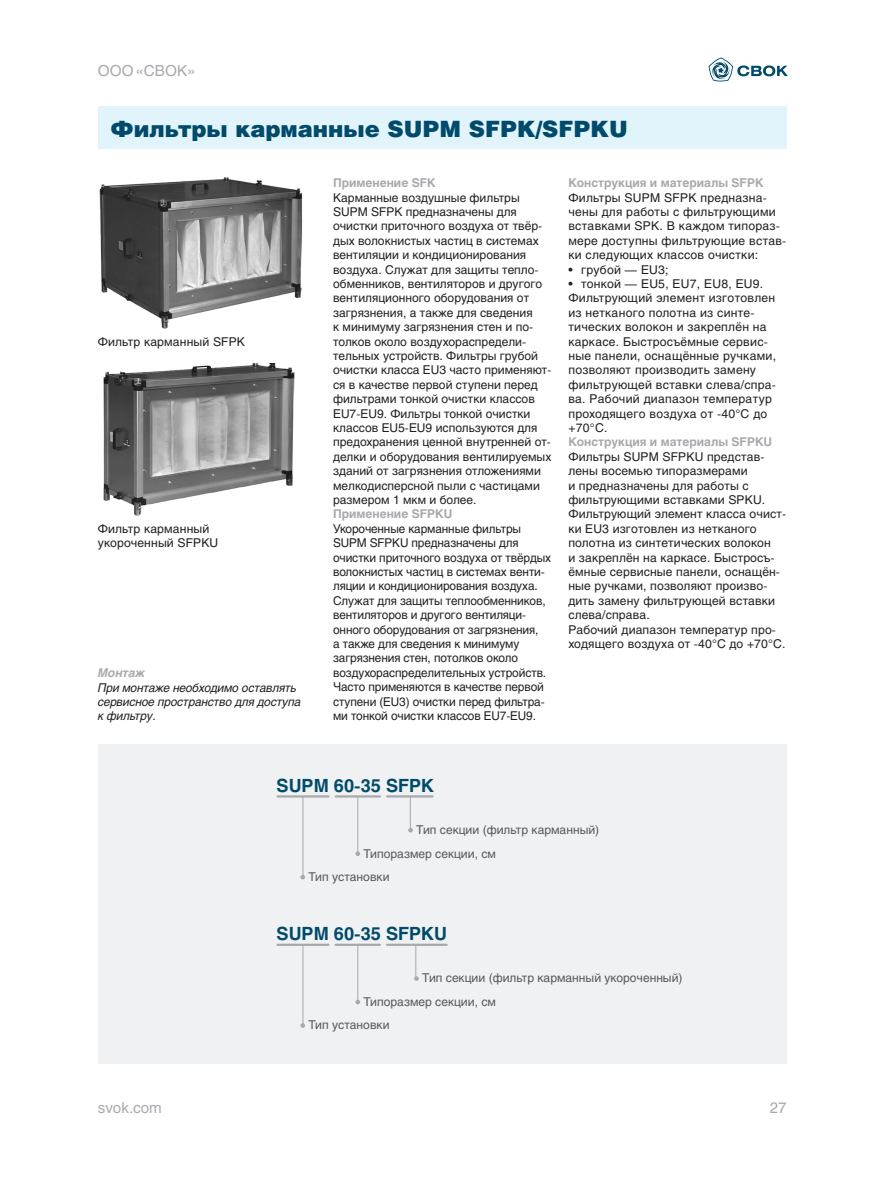
<style>
.page{position:relative;width:893px;height:1191px;background:#fff}
.page>*{position:absolute;margin:0;border:0;box-sizing:border-box;transform-origin:0 0}
.t1{font:22.5px "Helios Black C";color:#004b6c}
.t2{font:700 18px "Helios C";color:#004b6c}
.t3{font:15px "Helios C";color:#a8a9ad}
.t4{font:12px/14.4px "Helios C";color:#231f20}
.t5{font:12px/14.4px "Helios C";letter-spacing:.02em;color:#231f20}
.t6{font:12px "Helios C";color:#57585a}
.t7{font:700 12px "Helios C";color:#a8a9ad}
.t8{font:italic 12px/14.4px "Helios C";letter-spacing:-.01em;color:#231f20}
.t9{font:italic 700 12px "Helios C";color:#a8a9ad}
</style>
<div class="page">
<svg style="left:708px;top:57px;width:80px;height:25px"></svg>
<div style="left:98px;top:106px;width:689px;height:43px;background:#e1f4fc"></div>
<div style="left:98px;top:744px;width:689px;height:320px;background:#f0f1f2"></div>
<svg style="left:300px;top:874px;width:5px;height:5px"></svg>
<svg style="left:355px;top:851px;width:5px;height:5px"></svg>
<hr style="left:278px;top:795px;width:50px;height:2px;background:#a8a9ad">
<hr style="left:336px;top:795px;width:44px;height:2px;background:#a8a9ad">
<hr style="left:387px;top:795px;width:46px;height:2px;background:#a8a9ad">
<hr style="left:410px;top:795px;width:1px;height:36px;background:#a8a9ad">
<hr style="left:303px;top:796px;width:1px;height:82px;background:#a8a9ad">
<hr style="left:357px;top:796px;width:1px;height:57px;background:#a8a9ad">
<svg style="left:408px;top:828px;width:5px;height:4px"></svg>
<svg style="left:300px;top:1023px;width:5px;height:4px"></svg>
<svg style="left:355px;top:999px;width:5px;height:5px"></svg>
<hr style="left:278px;top:943px;width:50px;height:3px;background:#a8a9ad">
<hr style="left:336px;top:943px;width:44px;height:3px;background:#a8a9ad">
<hr style="left:387px;top:943px;width:60px;height:3px;background:#a8a9ad">
<hr style="left:415px;top:944px;width:1px;height:35px;background:#a8a9ad">
<hr style="left:303px;top:945px;width:1px;height:80px;background:#a8a9ad">
<hr style="left:357px;top:945px;width:1px;height:56px;background:#a8a9ad">
<svg style="left:414px;top:976px;width:5px;height:5px"></svg>
<img style="left:99px;top:177px;width:204px;height:151px">
<img style="left:103px;top:364px;width:192px;height:151px">
<p class="t3" style="left:98px;top:62px;width:99px">ООО«СВОК»</p>
<h1 class="t1" style="left:111px;top:115px;width:519px">Фильтры карманные SUPM SFPK/SFPKU</h1>
<p class="t7" style="left:333px;top:176px;width:104px">Применение SFK</p>
<p class="t4" style="left:333px;top:190px;width:220px">Карманные воздушные фильтры SUPM SFPK предназначены для очистки приточного воздуха от твёр&shy;дых волокнистых частиц в системах вентиляции и кондиционирования воздуха. Служат для защиты тепло&shy;обменников, вентиляторов и другого вентиляционного оборудования от загрязнения, а также для сведения<br>к минимуму загрязнения стен и по&shy;толков около воздухораспредели&shy;тельных устройств. Фильтры грубой очистки класса EU3 часто применяют&shy;ся в качестве первой ступени перед фильтрами тонкой очистки классов EU7-EU9. Фильтры тонкой очистки классов EU5-EU9 используются для предохранения ценной внутренней от&shy;делки и оборудования вентилируемых зданий от загрязнения отложениями мелкодисперсной пыли с частицами размером 1 мкм и более.</p>
<p class="t7" style="left:333px;top:507px;width:121px">Применение SFPKU</p>
<p class="t4" style="left:333px;top:521px;width:219px">Укороченные карманные фильтры SUPM SFPKU предназначены для очистки приточного воздуха от твёрдых волокнистых частиц в системах венти&shy;ляции и кондиционирования воздуха.<br>Служат для защиты теплообменников, вентиляторов и другого вентиляци&shy;онного оборудования от загрязнения,<br>а также для сведения к минимуму загрязнения стен, потолков около воздухораспределительных устройств.<br>Часто применяются в качестве первой ступени (EU3) очистки перед фильтра&shy;ми тонкой очистки классов EU7-EU9.</p>
<p class="t7" style="left:568px;top:176px;width:197px">Конструкция и материалы SFPK</p>
<p class="t5" style="left:568px;top:190px;width:219px">Фильтры SUPM SFPK предназна&shy;чены для работы с фильтрующими вставками SPK. В каждом типораз&shy;мере доступны фильтрующие встав&shy;ки следующих классов очистки:</p>
<p class="t5" style="left:568px;top:262px;width:102px">• грубой — EU3;</p>
<p class="t5" style="left:568px;top:276px;width:209px">• тонкой — EU5, EU7, EU8, EU9.<br>Фильтрующий элемент изготовлен из нетканого полотна из синте&shy;тических волокон и закреплён на каркасе. Быстросъёмные сервис&shy;ные панели, оснащённые ручками, позволяют производить замену фильтрующей вставки слева/спра&shy;ва. Рабочий диапазон температур проходящего воздуха от -40°C до +70°C.</p>
<p class="t7" style="left:568px;top:435px;width:205px">Конструкция и материалы SFPKU</p>
<p class="t4" style="left:568px;top:449px;width:219px">Фильтры SUPM SFPKU представ&shy;лены восемью типоразмерами<br>и предназначены для работы с фильтрующими вставками SPKU.<br>Фильтрующий элемент класса очист&shy;ки EU3 изготовлен из нетканого полотна из синтетических волокон<br>и закреплён на каркасе. Быстросъ&shy;ёмные сервисные панели, оснащён&shy;ные ручками, позволяют произво&shy;дить замену фильтрующей вставки слева/справа.<br>Рабочий диапазон температур про&shy;ходящего воздуха от -40°С до +70°С.</p>
<p class="t4" style="left:98px;top:335px;width:149px">Фильтр карманный SFPK</p>
<p class="t4" style="left:98px;top:521px;width:122px">Фильтр карманный укороченный SFPKU</p>
<p class="t9" style="left:98px;top:666px;width:49px">Монтаж</p>
<p class="t8" style="left:98px;top:680px;width:205px">При монтаже необходимо оставлять сервисное пространство для доступа к фильтру.</p>
<h2 class="t2" style="left:277px;top:775px;width:159px">SUPM 60-35 SFPK</h2>
<p class="t6" style="left:416px;top:822px;width:185px">Тип секции (фильтр карманный)</p>
<p class="t6" style="left:363px;top:846px;width:134px">Типоразмер секции, см</p>
<p class="t6" style="left:308px;top:869px;width:83px">Тип установки</p>
<h2 class="t2" style="left:277px;top:923px;width:172px">SUPM 60-35 SFPKU</h2>
<p class="t6" style="left:422px;top:971px;width:262px">Тип секции (фильтр карманный укороченный)</p>
<p class="t6" style="left:363px;top:994px;width:134px">Типоразмер секции, см</p>
<p class="t3" style="left:98px;top:1099px;width:66px">svok.com</p>
<p class="t6" style="left:308px;top:1018px;width:83px">Тип установки</p>
<p class="t3" style="left:770px;top:1099px;width:18px">27</p>
</div>
